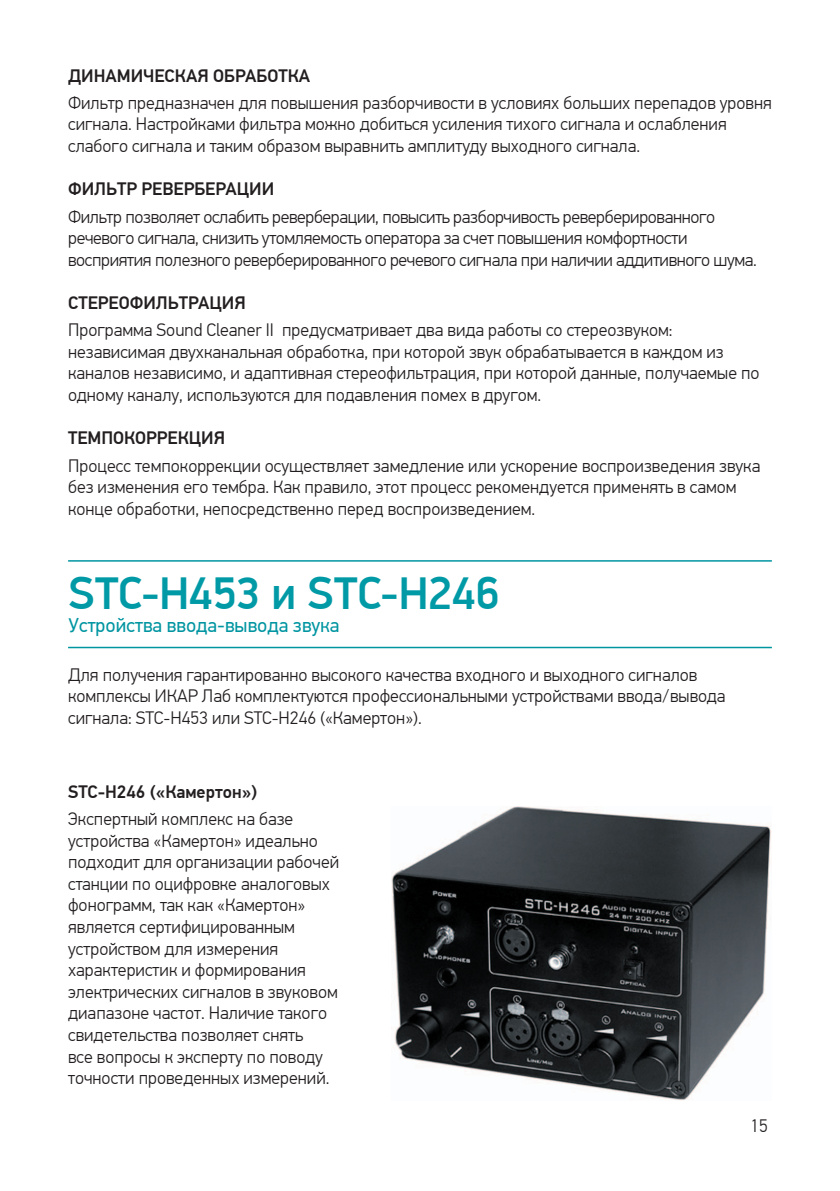
<style>
.page{position:relative;width:840px;height:1191px;background:#fff}
.page>*{position:absolute;margin:0;border:0;box-sizing:border-box;transform-origin:0 0}
.Заголовок{font:500 46px "PF Din Display Pro";color:#0099a6}
.Текст{font:20px "PF Din Text Pro";color:#0095a1}
.Текст-2{font:300 18px/21.6px "PF Din Text Pro";color:#231f20}
.Текст-3{font:300 18px/21.6px "PF Din Text Pro";letter-spacing:-.02em;color:#231f20}
.Подзаглыч{font:500 18px "PF Din Text Pro";color:#231f20}
</style>
<div class="page">
<hr style="left:68px;top:560px;width:703px;height:1px;background:#0095a1">
<hr style="left:68px;top:647px;width:703px;height:1px;background:#0095a1">
<img style="left:391px;top:806px;width:380px;height:294px">
<p class="Подзаглыч" style="left:68px;top:65px;width:243px">ДИНАМИЧЕСКАЯ ОБРАБОТКА</p>
<p class="Текст-2" style="left:68px;top:92px;width:704px">Фильтр предназначен для повышения разборчивости в условиях больших перепадов уровня сигнала. Настройками фильтра можно добиться усиления тихого сигнала и ослабления слабого сигнала и таким образом выравнить амплитуду выходного сигнала.</p>
<p class="Подзаглыч" style="left:68px;top:178px;width:207px">ФИЛЬТР РЕВЕРБЕРАЦИИ</p>
<p class="Текст-3" style="left:68px;top:206px;width:690px">Фильтр позволяет ослабить реверберации, повысить разборчивость реверберированного речевого сигнала, снизить утомляемость оператора за счет повышения комфортности восприятия полезного реверберированного речевого сигнала при наличии аддитивного шума.</p>
<p class="Подзаглыч" style="left:68px;top:292px;width:179px">СТЕРЕОФИЛЬТРАЦИЯ</p>
<p class="Текст-2" style="left:68px;top:319px;width:692px">Программа Sound Cleaner II предусматривает два вида работы со стереозвуком: независимая двухканальная обработка, при которой звук обрабатывается в каждом из каналов независимо, и адаптивная стереофильтрация, при которой данные, получаемые по одному каналу, используются для подавления помех в другом.</p>
<p class="Подзаглыч" style="left:68px;top:427px;width:158px">ТЕМПОКОРРЕКЦИЯ</p>
<p class="Текст-2" style="left:68px;top:455px;width:693px">Процесс темпокоррекции осуществляет замедление или ускорение воспроизведения звука без изменения его тембра. Как правило, этот процесс рекомендуется применять в самом конце обработки, непосредственно перед воспроизведением.</p>
<p class="Заголовок" style="left:68px;top:566px;width:432px">STC-H453 и STC-H246</p>
<p class="Текст" style="left:68px;top:613px;width:273px">Устройства ввода-вывода звука</p>
<p class="Текст-2" style="left:68px;top:664px;width:658px">Для получения гарантированно высокого качества входного и выходного сигналов комплексы ИКАР Лаб комплектуются профессиональными устройствами ввода/вывода сигнала: STC-H453 или STC-H246 («Камертон»).</p>
<p class="Подзаглыч" style="left:68px;top:780px;width:190px">STC-H246 («Камертон»)</p>
<p class="Текст-2" style="left:68px;top:808px;width:272px">Экспертный комплекс на базе устройства «Камертон» идеально подходит для организации рабочей станции по оцифровке аналоговых фонограмм, так как «Камертон» является сертифицированным устройством для измерения характеристик и формирования электрических сигналов в звуковом диапазоне частот. Наличие такого свидетельства позволяет снять<br>все вопросы к эксперту по поводу точности проведенных измерений.</p>
<p class="Текст-2" style="left:750px;top:1115px;width:19px">15</p>
</div>
